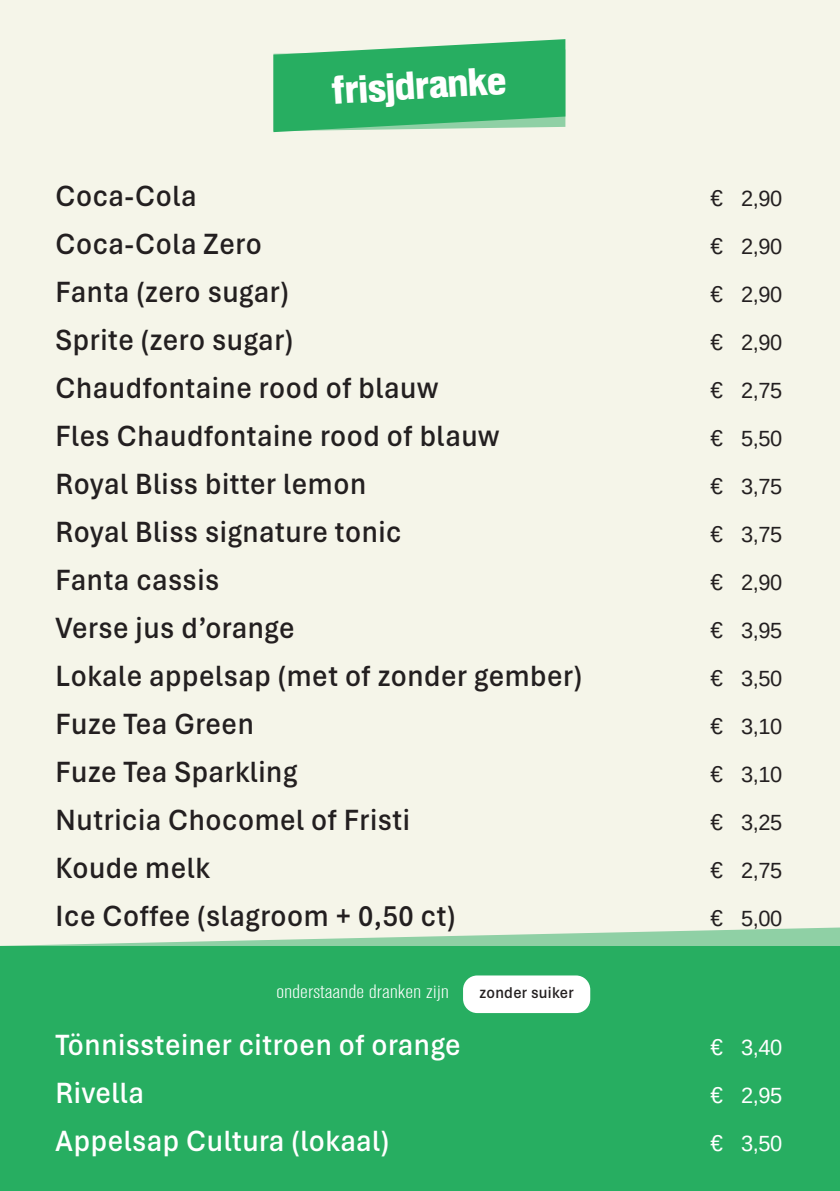
<style>
.page{position:relative;width:840px;height:1191px;background:#fff}
.page>*{position:absolute;margin:0;border:0;box-sizing:border-box;transform-origin:0 0}
.t1{font:800 38px "Shapiro W05 82 Super";color:#fff}
.t2{font:600 30.8px "Aptos";letter-spacing:.02em;color:#231f20;scale:.93 1}
.t3{font:600 30.8px "Aptos";letter-spacing:.02em;color:#fff;scale:.93 1}
.t4{font:22px "Arimo";letter-spacing:-.02em;color:#231f20}
.t5{font:22px "Arimo";color:#fff}
.t6{font:300 condensed 19.2px "Akzidenz Grotesk BQ";color:#fff;scale:1.27 1}
.t7{font:600 16.4px "Aptos";letter-spacing:.02em;color:#231f20;scale:.93 1}
.s1{font-size:22.8px}
</style>
<div class="page">
<div style="left:0;top:0;width:839px;height:1191px;background:#f5f5e9"></div>
<svg style="left:273px;top:39px;width:292px;height:93px;background:#44b874"></svg>
<svg style="left:0;top:927px;width:839px;height:19px"></svg>
<div style="left:0;top:946px;width:839px;height:245px;background:#27ae61"></div>
<div style="left:463px;top:975px;width:127px;height:38px;background:#fff;border-radius:14px"></div>
<p class="t1" style="left:330px;top:63px;width:177px;rotate:-3deg">frisjdranke</p>
<p class="t2" style="left:56px;top:175px;width:153px">Coca-Cola</p>
<p class="t4" style="left:710px;top:184px;width:73px"><span class="s1">€</span> 2,90</p>
<p class="t2" style="left:56px;top:223px;width:223px">Coca-Cola Zero</p>
<p class="t4" style="left:710px;top:232px;width:73px"><span class="s1">€</span> 2,90</p>
<p class="t2" style="left:56px;top:271px;width:252px">Fanta (zero sugar)</p>
<p class="t4" style="left:710px;top:280px;width:73px"><span class="s1">€</span> 2,90</p>
<p class="t2" style="left:56px;top:319px;width:257px">Sprite (zero sugar)</p>
<p class="t4" style="left:710px;top:328px;width:73px"><span class="s1">€</span> 2,90</p>
<p class="t2" style="left:56px;top:367px;width:412px">Chaudfontaine rood of blauw</p>
<p class="t4" style="left:710px;top:376px;width:73px"><span class="s1">€</span> 2,75</p>
<p class="t2" style="left:56px;top:415px;width:478px">Fles Chaudfontaine rood of blauw</p>
<p class="t4" style="left:710px;top:424px;width:73px"><span class="s1">€</span> 5,50</p>
<p class="t2" style="left:56px;top:463px;width:335px">Royal Bliss bitter lemon</p>
<p class="t4" style="left:710px;top:472px;width:73px"><span class="s1">€</span> 3,75</p>
<p class="t2" style="left:56px;top:511px;width:373px">Royal Bliss signature tonic</p>
<p class="t4" style="left:710px;top:520px;width:73px"><span class="s1">€</span> 3,75</p>
<p class="t2" style="left:56px;top:559px;width:178px">Fanta cassis</p>
<p class="t4" style="left:710px;top:568px;width:73px"><span class="s1">€</span> 2,90</p>
<p class="t2" style="left:56px;top:607px;width:258px">Verse jus d’orange</p>
<p class="t4" style="left:710px;top:616px;width:73px"><span class="s1">€</span> 3,95</p>
<p class="t2" style="left:56px;top:655px;width:567px">Lokale appelsap (met of zonder gember)</p>
<p class="t4" style="left:710px;top:664px;width:73px"><span class="s1">€</span> 3,50</p>
<p class="t2" style="left:56px;top:703px;width:214px">Fuze Tea Green</p>
<p class="t4" style="left:710px;top:712px;width:73px"><span class="s1">€</span> 3,10</p>
<p class="t2" style="left:56px;top:751px;width:261px">Fuze Tea Sparkling</p>
<p class="t4" style="left:710px;top:760px;width:73px"><span class="s1">€</span> 3,10</p>
<p class="t2" style="left:56px;top:799px;width:382px">Nutricia Chocomel of Fristi</p>
<p class="t4" style="left:710px;top:808px;width:73px"><span class="s1">€</span> 3,25</p>
<p class="t2" style="left:56px;top:847px;width:167px">Koude melk</p>
<p class="t4" style="left:710px;top:856px;width:73px"><span class="s1">€</span> 2,75</p>
<p class="t2" style="left:56px;top:895px;width:431px">Ice Coffee (slagroom + 0,50 ct)</p>
<p class="t4" style="left:710px;top:904px;width:73px"><span class="s1">€</span> 5,00</p>
<p class="t6" style="left:276px;top:981px;width:137px">onderstaande dranken zijn</p>
<p class="t7" style="left:479px;top:981px;width:103px">zonder suiker</p>
<p class="t3" style="left:56px;top:1024px;width:437px">Tönnissteiner citroen of orange</p>
<p class="t5" style="left:710px;top:1033px;width:73px"><span class="s1">€</span> 3,40</p>
<p class="t3" style="left:56px;top:1072px;width:97px">Rivella</p>
<p class="t5" style="left:710px;top:1081px;width:73px"><span class="s1">€</span> 2,95</p>
<p class="t3" style="left:56px;top:1120px;width:360px">Appelsap Cultura (lokaal)</p>
<p class="t5" style="left:710px;top:1129px;width:73px"><span class="s1">€</span> 3,50</p>
</div>
